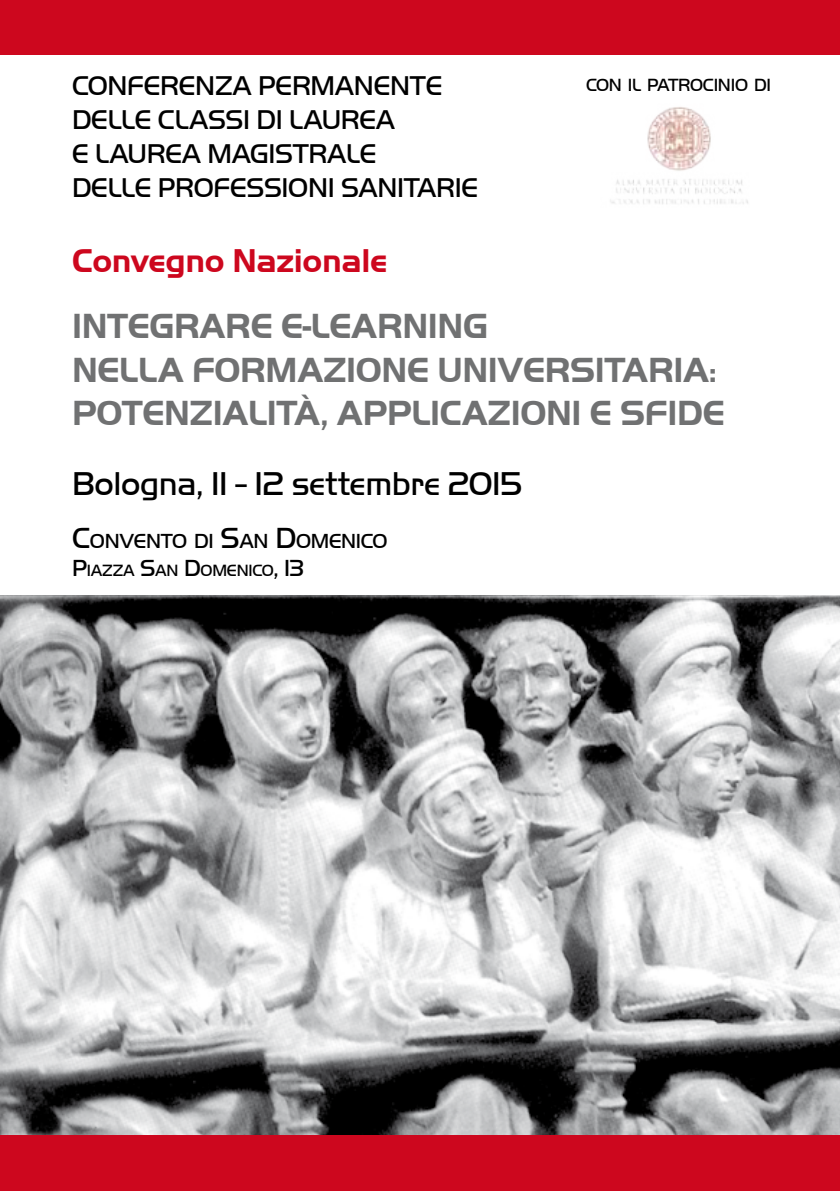
<style>
.page{position:relative;width:840px;height:1191px;background:#fff}
.page>*{position:absolute;margin:0;border:0;box-sizing:border-box;transform-origin:0 0}
.t1{font:700 36px/43.2px "Handel Got D";letter-spacing:-.01em;color:#707172}
.t2{font:34px "Handel Got D Ligh";letter-spacing:-.01em;color:#000}
.t3{font:700 34px "Handel Got D";letter-spacing:-.01em;color:#cd071e}
.t4{font:28px/34px "Handel Got D Ligh";letter-spacing:-.01em;color:#000}
.t5{font:21px "Handel Got D Ligh";letter-spacing:-.015em;color:#000}
.t6{font:18.2px "Handel Got D Ligh";letter-spacing:-.015em;color:#000}
.t7{font:16.8px "Handel Got D Ligh";letter-spacing:-.015em;color:#000}
.s1{font-size:30px}
.s2{font-size:24px}
</style>
<div class="page">
<img style="left:0;top:595px;width:839px;height:540px">
<div style="left:0;top:1135px;width:839px;height:56px;background:#cd071e"></div>
<div style="left:0;top:0;width:839px;height:55px;background:#cd071e"></div>
<img style="left:610px;top:107px;width:138px;height:97px">
<p class="t4" style="left:72px;top:69px;width:407px">CONFERENZA PERMANENTE<br>DELLE CLASSI DI LAUREA<br>E LAUREA MAGISTRALE<br>DELLE PROFESSIONI SANITARIE</p>
<p class="t6" style="left:585px;top:75px;width:186px">CON IL PATROCINIO DI</p>
<p class="t3" style="left:72px;top:242px;width:316px">CONVEGNO NAZIONALE</p>
<p class="t1" style="left:72px;top:305px;width:653px">INTEGRARE E-LEARNING<br>NELLA FORMAZIONE UNIVERSITARIA:<br>POTENZIALITÀ, APPLICAZIONI E SFIDE</p>
<p class="t2" style="left:72px;top:464px;width:451px">BOLOGNA, 11 - 12 SETTEMBRE 2015</p>
<p class="t5" style="left:72px;top:529px;width:317px"><span class="s1">C</span>ONVENTO DI <span class="s1">S</span>AN <span class="s1">D</span>OMENICO</p>
<p class="t7" style="left:72px;top:561px;width:233px"><span class="s2">P</span>IAZZA <span class="s2">S</span>AN <span class="s2">D</span>OMENICO<span class="s2">, 13</span></p>
</div>
